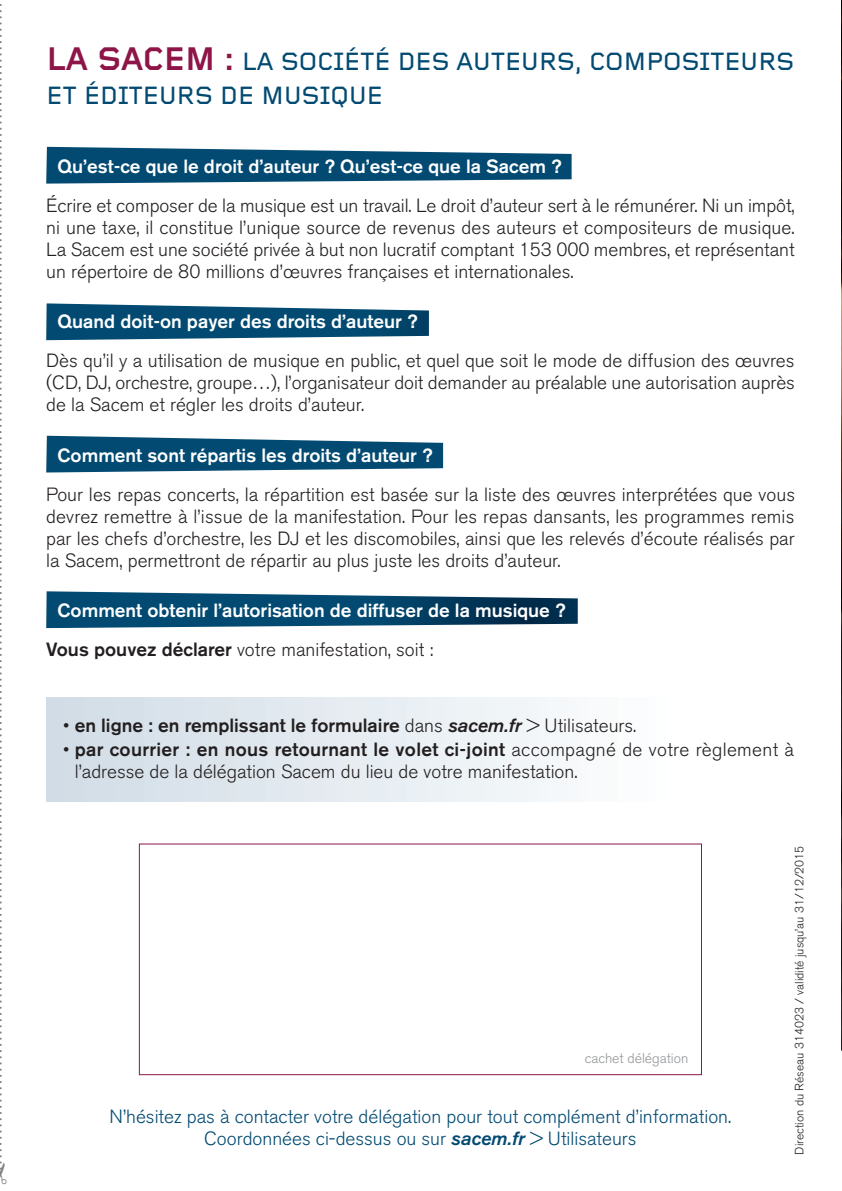
<style>
.page{position:relative;width:842px;height:1191px;background:#fff}
.page>*{position:absolute;margin:0;border:0;box-sizing:border-box;transform-origin:0 0}
.t1{font:500 26px/34px "Foundry Gridnik";letter-spacing:-.02em;color:#024a72}
.t2{font:300 19px/22px "Akzidenz Grotesk BE";color:#231f20;text-align:justify}
.t3{font:500 19px/39px "Akzidenz Grotesk BE";color:#fff}
.t4{font:300 19px/22px "Akzidenz Grotesk BE";color:#024a72;text-align:center}
.t5{font:500 19px "Akzidenz Grotesk BE";color:#231f20}
.t6{font:300 14px "Akzidenz Grotesk BE";color:#939598}
.t7{font:300 12px "Akzidenz Grotesk BE";color:#231f20}
.s1{font-weight:700;font-size:34px;color:#8d1548}
.s2{color:#231f20}
.s3{font-weight:300;color:#231f20}
.s4{font-weight:300}
.s5{font-style:italic}
.s6{font-weight:500}
.s7{font-weight:500;font-style:italic}
</style>
<div class="page">
<img style="left:841px;top:0;width:1px;height:1170px">
<svg style="left:841px;top:1006px;width:1px;height:164px"></svg>
<svg style="left:46px;top:591px;width:532px;height:37px;background:#2a6181"></svg>
<svg style="left:46px;top:436px;width:397px;height:36px;background:#256385"></svg>
<svg style="left:46px;top:303px;width:383px;height:37px;background:#2a6687"></svg>
<svg style="left:46px;top:147px;width:526px;height:37px;background:#2a6788"></svg>
<div style="left:139px;top:843px;width:563px;height:232px;border:1px solid #8d1548"></div>
<div style="left:46px;top:697px;width:749px;height:104px;background:linear-gradient(to right,#d1dce6,#fff)"></div>
<svg style="left:0;top:4px;width:3px;height:1166px"></svg>
<h1 class="t1" style="left:46px;top:45px;width:750px"><span class="s1">LA SACEM :</span> LA SOCIÉTÉ DES AUTEURS, COMPOSITEURS<br>ET ÉDITEURS DE MUSIQUE</h1>
<p class="t3" style="left:58px;top:146px;width:506px">Qu’est-ce que le droit d’auteur ? Qu’est-ce que la Sacem ?</p>
<p class="t2" style="left:46px;top:195px;width:750px">Écrire et composer de la musique est un travail. Le droit d’auteur sert à le rémunérer. Ni un impôt, ni une taxe, il constitue l’unique source de revenus des auteurs et compositeurs de musique.<br>La Sacem est une société privée à but non lucratif comptant 153 000 membres, et représentant un répertoire de 80 millions d’œuvres françaises et internationales.</p>
<p class="t3" style="left:58px;top:302px;width:362px">Quand doit-on payer des droits d’auteur ?</p>
<p class="t2" style="left:46px;top:350px;width:750px">Dès qu’il y a utilisation de musique en public, et quel que soit le mode de diffusion des œuvres (CD, DJ, orchestre, groupe…), l’organisateur doit demander au préalable une autorisation auprès de la Sacem et régler les droits d’auteur.</p>
<p class="t3" style="left:58px;top:435px;width:377px">Comment sont répartis les droits d’auteur ?</p>
<p class="t2" style="left:46px;top:483px;width:750px">Pour les repas concerts, la répartition est basée sur la liste des œuvres interprétées que vous devrez remettre à l’issue de la manifestation. Pour les repas dansants, les programmes remis par les chefs d’orchestre, les DJ et les discomobiles, ainsi que les relevés d’écoute réalisés par la Sacem, permettront de répartir au plus juste les droits d’auteur.</p>
<p class="t3" style="left:46px;top:591px;width:521px;text-indent:11px">Comment obtenir l’autorisation de diffuser de la musique ?<br><span class="s2">Vous pouvez déclarer</span> <span class="s3">votre manifestation, soit :</span></p>
<p class="t5" style="left:63px;top:713px;width:575px"><span class="s4">•</span> en ligne : en remplissant le formulaire <span class="s4">dans</span> <span class="s5">sacem.fr</span> <span class="s4">&gt; Utilisateurs.</span></p>
<p class="t2" style="left:75px;top:739px;width:721px;text-indent:-11px">• <span class="s6">par courrier : en nous retournant le volet ci-joint</span> accompagné de votre règlement à l’adresse de la délégation Sacem du lieu de votre manifestation.</p>
<p class="t6" style="left:585px;top:1050px;width:105px">cachet délégation</p>
<p class="t4" style="left:110px;top:1106px;width:623px">N’hésitez pas à contacter votre délégation pour tout complément d’information.<br>Coordonnées ci-dessus ou sur <span class="s7">sacem.fr</span> &gt; Utilisateurs</p>
<p class="t7" style="left:793px;top:1154px;width:310px;rotate:-90deg">Direction du Réseau 314023 / validité jusqu’au 31/12/2015</p>
</div>
